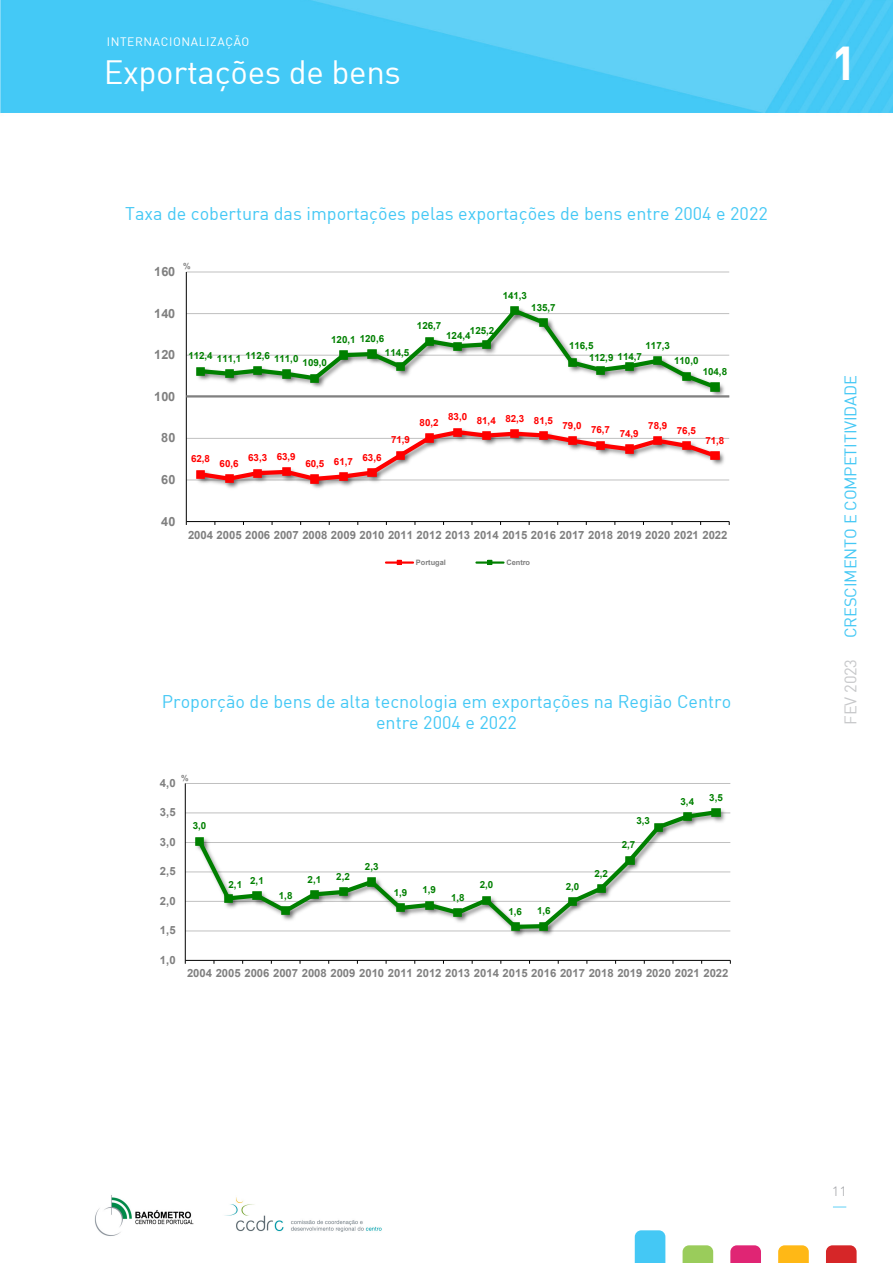
<style>
.page{position:relative;width:893px;height:1263px;background:#fff}
.page>*{position:absolute;margin:0;border:0;box-sizing:border-box;transform-origin:0 0}
.CAB_-_setor{font:46.5px "DIN Bold";color:#fff}
.CAB_-_titulo{font:33px "DIN";letter-spacing:-.01em;color:#fff}
.titulos_pagina_miolo{font:18px "DIN";color:#44c8f5}
.CAB_-_lateral{font:16.5px "DIN";letter-spacing:-.01em;color:#44c8f5}
.CAB_-_lateral_data{font:16.5px "DIN";letter-spacing:-.01em;color:#c7c8ca}
.t1{font:300 13.5px "Avenir";color:#a8a9ad}
.t2{font:700 12.75px "Arial";letter-spacing:.005em;color:#808080}
.CAB_-_informação{font:12px "DIN";letter-spacing:.05em;color:#fff}
.t3{font:700 11.4px "Arial";letter-spacing:-.005em;color:#808080}
.t4{font:700 11.25px "Arial";letter-spacing:-.005em;color:#808080}
.t5{font:700 9.75px/11.1px "Arial";letter-spacing:-.005em;color:#008000}
.t6{font:700 9.75px "Arial";letter-spacing:-.005em;color:#f00}
.t7{font:700 8.4px "Arial";color:#808080}
.t8{font:700 7.5px "Arial";letter-spacing:-.005em;color:#808080}
</style>
<div class="page">
<img style="left:0;top:0;width:893px;height:114px">
<svg style="left:635px;top:1230px;width:30px;height:33px"></svg>
<svg style="left:683px;top:1245px;width:30px;height:18px"></svg>
<svg style="left:730px;top:1245px;width:31px;height:18px"></svg>
<svg style="left:778px;top:1245px;width:31px;height:18px"></svg>
<svg style="left:826px;top:1245px;width:31px;height:18px"></svg>
<img style="left:95px;top:1195px;width:287px;height:41px">
<svg style="left:833px;top:1206px;width:13px;height:1px"></svg>
<hr style="left:186px;top:480px;width:543px;height:1px;background:#c0c0c0">
<hr style="left:186px;top:438px;width:543px;height:1px;background:#c0c0c0">
<hr style="left:186px;top:355px;width:543px;height:1px;background:#c0c0c0">
<hr style="left:186px;top:313px;width:543px;height:1px;background:#c0c0c0">
<hr style="left:186px;top:272px;width:543px;height:1px;background:#c0c0c0">
<hr style="left:186px;top:272px;width:1px;height:250px;background:#000">
<hr style="left:186px;top:521px;width:543px;height:1px;background:#000">
<img style="left:196px;top:354px;width:530px;height:44px">
<img style="left:222px;top:483px;width:20px;height:5px">
<img style="left:308px;top:483px;width:20px;height:5px">
<img style="left:337px;top:483px;width:16px;height:3px">
<img style="left:720px;top:452px;width:4px;height:13px">
<img style="left:708px;top:380px;width:20px;height:18px">
<svg style="left:196px;top:428px;width:524px;height:55px"></svg>
<svg style="left:196px;top:306px;width:524px;height:86px"></svg>
<hr style="left:386px;top:561px;width:27px;height:3px;background:#f00">
<hr style="left:476px;top:561px;width:27px;height:3px;background:#008000">
<hr style="left:186px;top:395px;width:543px;height:2px;background:#808080">
<hr style="left:185px;top:931px;width:545px;height:1px;background:#c0c0c0">
<hr style="left:185px;top:901px;width:545px;height:1px;background:#c0c0c0">
<hr style="left:185px;top:872px;width:545px;height:1px;background:#c0c0c0">
<hr style="left:185px;top:842px;width:545px;height:1px;background:#c0c0c0">
<hr style="left:185px;top:813px;width:545px;height:1px;background:#c0c0c0">
<hr style="left:185px;top:783px;width:545px;height:1px;background:#c0c0c0">
<hr style="left:185px;top:783px;width:1px;height:177px;background:#000">
<hr style="left:185px;top:960px;width:545px;height:1px;background:#000">
<img style="left:195px;top:871px;width:532px;height:63px">
<img style="left:508px;top:931px;width:20px;height:6px">
<img style="left:537px;top:931px;width:19px;height:5px">
<img style="left:721px;top:809px;width:8px;height:13px">
<svg style="left:194px;top:808px;width:527px;height:123px"></svg>
<svg style="left:196px;top:837px;width:8px;height:8px"></svg>
<svg style="left:224px;top:894px;width:8px;height:8px"></svg>
<svg style="left:253px;top:891px;width:8px;height:8px"></svg>
<svg style="left:282px;top:907px;width:8px;height:8px"></svg>
<svg style="left:310px;top:890px;width:8px;height:8px"></svg>
<svg style="left:339px;top:888px;width:8px;height:8px"></svg>
<svg style="left:368px;top:878px;width:8px;height:8px"></svg>
<svg style="left:396px;top:904px;width:8px;height:8px"></svg>
<svg style="left:425px;top:901px;width:8px;height:8px"></svg>
<svg style="left:454px;top:908px;width:8px;height:9px"></svg>
<svg style="left:482px;top:896px;width:9px;height:8px"></svg>
<svg style="left:511px;top:923px;width:8px;height:8px"></svg>
<svg style="left:540px;top:922px;width:8px;height:8px"></svg>
<svg style="left:568px;top:897px;width:9px;height:8px"></svg>
<svg style="left:597px;top:884px;width:8px;height:8px"></svg>
<svg style="left:626px;top:856px;width:8px;height:8px"></svg>
<svg style="left:655px;top:823px;width:8px;height:8px"></svg>
<svg style="left:683px;top:812px;width:8px;height:8px"></svg>
<svg style="left:712px;top:808px;width:8px;height:8px"></svg>
<p class="CAB_-_informação" style="left:107px;top:34px;width:144px">INTERNACIONALIZAÇÃO</p>
<p class="CAB_-_titulo" style="left:104px;top:52px;width:299px">Exportações de bens</p>
<p class="titulos_pagina_miolo" style="left:125px;top:203px;width:644px">Taxa de cobertura das importações pelas exportações de bens entre 2004 e 2022</p>
<p class="t2" style="left:154px;top:263px;width:23px">160</p>
<p class="t2" style="left:154px;top:304px;width:23px">140</p>
<p class="t2" style="left:154px;top:346px;width:23px">120</p>
<p class="t2" style="left:154px;top:387px;width:23px">100</p>
<p class="t2" style="left:161px;top:429px;width:16px">80</p>
<p class="t2" style="left:161px;top:471px;width:16px">60</p>
<p class="t7" style="left:183px;top:260px;width:9px">%</p>
<p class="t5" style="left:331px;top:334px;width:54px">120,1 120,6</p>
<p class="t5" style="left:188px;top:353px;width:140px">112,4 111,1 112,6 111,0 109,0</p>
<p class="t5" style="left:385px;top:347px;width:26px">114,5</p>
<p class="t5" style="left:417px;top:320px;width:26px">126,7</p>
<p class="t5" style="left:470px;top:325px;width:26px">125,2</p>
<p class="t5" style="left:446px;top:330px;width:26px">124,4</p>
<p class="t5" style="left:503px;top:290px;width:26px">141,3</p>
<p class="t5" style="left:531px;top:302px;width:26px">135,7</p>
<p class="t5" style="left:589px;top:340px;width:54px;text-indent:-20px">116,5<br>112,9 114,7</p>
<p class="t5" style="left:646px;top:340px;width:26px">117,3</p>
<p class="t5" style="left:674px;top:355px;width:26px">110,0</p>
<p class="t5" style="left:703px;top:366px;width:26px">104,8</p>
<p class="t6" style="left:191px;top:452px;width:20px">62,8</p>
<p class="t6" style="left:220px;top:457px;width:20px">60,6</p>
<p class="t6" style="left:248px;top:450px;width:49px">63,3 63,9</p>
<p class="t6" style="left:305px;top:454px;width:78px">60,5 61,7 63,6</p>
<p class="t6" style="left:391px;top:433px;width:20px">71,9</p>
<p class="t6" style="left:420px;top:416px;width:20px">80,2</p>
<p class="t6" style="left:448px;top:412px;width:106px">83,0 81,4 82,3 81,5</p>
<p class="t6" style="left:562px;top:418px;width:20px">79,0</p>
<p class="t6" style="left:591px;top:425px;width:49px">76,7 74,9</p>
<p class="t6" style="left:648px;top:418px;width:20px">78,9</p>
<p class="t6" style="left:677px;top:423px;width:20px">76,5</p>
<p class="t6" style="left:705px;top:433px;width:20px">71,8</p>
<p class="t2" style="left:161px;top:512px;width:16px">40</p>
<p class="t3" style="left:188px;top:526px;width:541px">2004 2005 2006 2007 2008 2009 2010 2011 2012 2013 2014 2015 2016 2017 2018 2019 2020 2021 2022</p>
<p class="t8" style="left:416px;top:557px;width:31px">Portugal</p>
<p class="t8" style="left:506px;top:557px;width:25px">Centro</p>
<p class="titulos_pagina_miolo" style="left:162px;top:690px;width:571px">Proporção de bens de alta tecnologia em exportações na Região Centro</p>
<p class="titulos_pagina_miolo" style="left:376px;top:712px;width:142px">entre 2004 e 2022</p>
<p class="t7" style="left:181px;top:772px;width:9px">%</p>
<p class="t4" style="left:160px;top:775px;width:17px">4,0</p>
<p class="t4" style="left:160px;top:805px;width:17px">3,5</p>
<p class="t4" style="left:160px;top:834px;width:17px">3,0</p>
<p class="t4" style="left:160px;top:863px;width:17px">2,5</p>
<p class="t4" style="left:160px;top:893px;width:17px">2,0</p>
<p class="t4" style="left:160px;top:922px;width:17px">1,5</p>
<p class="t4" style="left:160px;top:952px;width:17px">1,0</p>
<p class="t5" style="left:193px;top:820px;width:15px">3,0</p>
<p class="t5" style="left:229px;top:877px;width:37px">2,1 2,1</p>
<p class="t5" style="left:279px;top:890px;width:15px">1,8</p>
<p class="t5" style="left:308px;top:874px;width:15px">2,1</p>
<p class="t5" style="left:336px;top:871px;width:15px">2,2</p>
<p class="t5" style="left:365px;top:861px;width:15px">2,3</p>
<p class="t5" style="left:394px;top:887px;width:15px">1,9</p>
<p class="t5" style="left:422px;top:884px;width:15px">1,9</p>
<p class="t5" style="left:451px;top:892px;width:15px">1,8</p>
<p class="t5" style="left:480px;top:879px;width:15px">2,0</p>
<p class="t5" style="left:508px;top:906px;width:15px">1,6</p>
<p class="t5" style="left:537px;top:905px;width:15px">1,6</p>
<p class="t5" style="left:566px;top:881px;width:15px">2,0</p>
<p class="t5" style="left:594px;top:868px;width:15px">2,2</p>
<p class="t5" style="left:636px;top:815px;width:15px">3,3</p>
<p class="t5" style="left:622px;top:839px;width:15px">2,7</p>
<p class="t5" style="left:681px;top:796px;width:15px">3,4</p>
<p class="t5" style="left:709px;top:792px;width:15px">3,5</p>
<p class="t4" style="left:187px;top:965px;width:543px">2004 2005 2006 2007 2008 2009 2010 2011 2012 2013 2014 2015 2016 2017 2018 2019 2020 2021 2022</p>
<p class="CAB_-_setor" style="left:831px;top:33px;width:27px">1</p>
<p class="CAB_-_lateral" style="left:840px;top:638px;width:265px;rotate:-90deg">CRESCIMENTO E COMPETITIVIDADE</p>
<p class="CAB_-_lateral_data" style="left:840px;top:725px;width:67px;rotate:-90deg">FEV 2023</p>
<h3 class="t1" style="left:832px;top:1183px;width:16px">11</h3>
</div>
